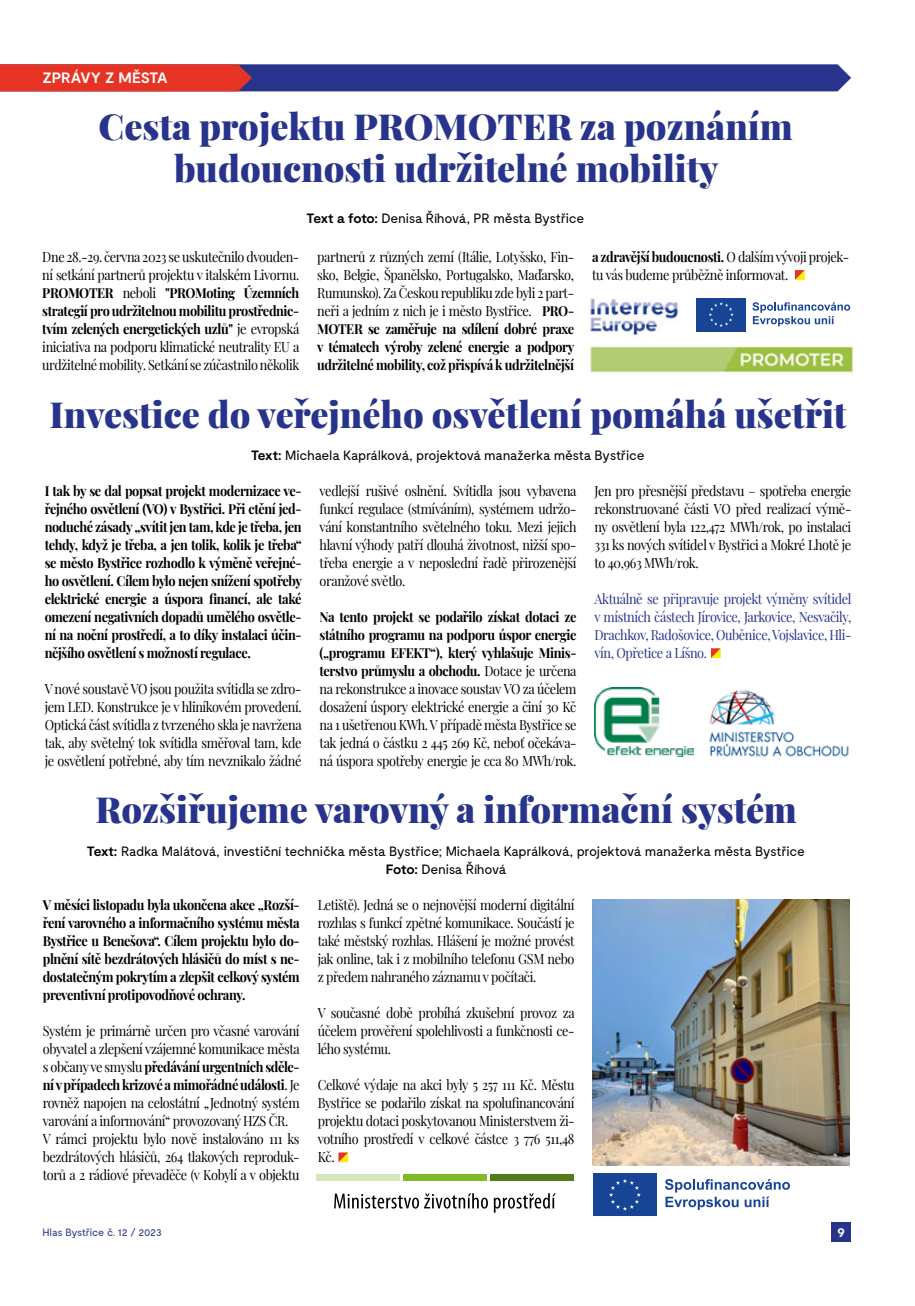
<style>
.page{position:relative;width:915px;height:1306px;background:#fff}
.page>*{position:absolute;margin:0;border:0;box-sizing:border-box;transform-origin:0 0}
.t1{font:900 36px/42px "Playfair Display";color:#28348b;text-align:center}
.t2{font:700 15px "Moderat";letter-spacing:-.015em;color:#fff}
.t3{font:13.8px/18px "Playfair Display";letter-spacing:-.03em;color:#000;text-align:justify;scale:.92 1}
.t4{font:700 13.8px/18px "Playfair Display";letter-spacing:-.03em;color:#000;text-align:justify;scale:.92 1}
.t5{font:13.8px/18px "Playfair Display";letter-spacing:-.03em;color:#28348b;text-align:justify;scale:.92 1}
.t6{font:13.5px/18px "Moderat";letter-spacing:-.03em;color:#000;text-align:center}
.t7{font:700 13.5px "Moderat";color:#fff}
.t8{font:10.5px "Moderat";letter-spacing:-.035em;color:#28348b}
.s1{font-weight:700}
</style>
<div class="page">
<div style="left:831px;top:1222px;width:19px;height:20px;background:#28348b"></div>
<svg style="left:0;top:64px;width:850px;height:27px;background:#61366e"></svg>
<svg style="left:794px;top:270px;width:10px;height:10px"></svg>
<svg style="left:710px;top:648px;width:10px;height:10px"></svg>
<img style="left:594px;top:687px;width:99px;height:69px">
<img style="left:709px;top:689px;width:140px;height:68px">
<svg style="left:338px;top:1152px;width:10px;height:10px"></svg>
<svg style="left:593px;top:1173px;width:64px;height:43px"></svg>
<div style="left:593px;top:1173px;width:63px;height:42px;background:#174494"></div>
<svg style="left:609px;top:1179px;width:31px;height:31px"></svg>
<svg style="left:665px;top:1179px;width:124px;height:30px"></svg>
<div style="left:489px;top:1174px;width:84px;height:6px;background:#547c1a"></div>
<div style="left:316px;top:1174px;width:84px;height:6px;background:#d8e7bb"></div>
<div style="left:403px;top:1174px;width:83px;height:6px;background:#80ba27"></div>
<svg style="left:334px;top:1193px;width:221px;height:19px"></svg>
<img style="left:592px;top:899px;width:256px;height:266px">
<img style="left:590px;top:298px;width:264px;height:75px">
<div style="left:686px;top:287px;width:176px;height:54px;background:#fff"></div>
<svg style="left:696px;top:298px;width:50px;height:34px"></svg>
<div style="left:696px;top:298px;width:49px;height:33px;background:#174494"></div>
<svg style="left:709px;top:302px;width:24px;height:25px"></svg>
<svg style="left:752px;top:302px;width:97px;height:24px"></svg>
<p class="t2" style="left:42px;top:69px;width:127px">ZPRÁVY Z MĚSTA</p>
<h1 class="t1" style="left:98px;top:103px;width:695px">Cesta projektu PROMOTER za poznáním budoucnosti udržitelné mobility</h1>
<p class="t6" style="left:306px;top:210px;width:279px"><span class="s1">Text a foto:</span> Denisa Říhová, PR města Bystřice</p>
<p class="t3" style="left:42px;top:246px;width:281px">Dne 28.-29. června 2023 se uskutečnilo dvouden&shy;ní setkání partnerů projektu v italském Livornu.<br><span class="s1">PROMOTER</span> neboli <span class="s1">"PROMoting Územních strategií pro udržitelnou mobilitu prostřednic&shy;tvím zelených energetických uzlů"</span> je evropská iniciativa na podporu klimatické neutrality EU a urdžitelné mobility. Setkání se zúčastnilo několik</p>
<p class="t3" style="left:317px;top:246px;width:281px">partnerů z různých zemí (Itálie, Lotyšsko, Fin&shy;sko, Belgie, Španělsko, Portugalsko, Maďarsko, Rumunsko). Za Českou republiku zde byli 2 part&shy;neři a jedním z nich je i město Bystřice. <span class="s1">PRO-MOTER se zaměřuje na sdílení dobré praxe v tématech výroby zelené energie a podpory udržitelné mobility, což přispívá k udržitelnější</span></p>
<p class="t3" style="left:592px;top:246px;width:280px"><span class="s1">a zdravější budoucnosti.</span> O dalším vývoji projek&shy;tu vás budeme průběžně informovat.</p>
<h1 class="t1" style="left:49px;top:390px;width:798px">Investice do veřejného osvětlení pomáhá ušetřit</h1>
<p class="t6" style="left:251px;top:446px;width:395px"><span class="s1">Text:</span> Michaela Kaprálková, projektová manažerka města Bystřice</p>
<p class="t4" style="left:45px;top:480px;width:281px">I tak by se dal popsat projekt modernizace ve&shy;řejného osvětlení (VO) v Bystřici. Při ctění jed&shy;noduché zásady „svítit jen tam, kde je třeba, jen tehdy, když je třeba, a jen tolik, kolik je třeba“ se město Bystřice rozhodlo k výměně veřejné&shy;ho osvětlení. Cílem bylo nejen snížení spotřeby elektrické energie a úspora financí, ale také omezení negativních dopadů umělého osvětle&shy;ní na noční prostředí, a to díky instalaci účin&shy;nějšího osvětlení s možností regulace.</p>
<p class="t3" style="left:45px;top:678px;width:281px">V nové soustavě VO jsou použita svítidla se zdro&shy;jem LED. Konstrukce je v hliníkovém provedení.<br>Optická část svítidla z tvrzeného skla je navržena tak, aby světelný tok svítidla směřoval tam, kde je osvětlení potřebné, aby tím nevznikalo žádné</p>
<p class="t3" style="left:319px;top:480px;width:281px">vedlejší rušivé oslnění. Svítidla jsou vybavena funkcí regulace (stmíváním), systémem udržo&shy;vání konstantního světelného toku. Mezi jejich hlavní výhody patří dlouhá životnost, nižší spo&shy;třeba energie a v neposlední řadě přirozenější oranžové světlo.</p>
<p class="t3" style="left:319px;top:606px;width:281px"><span class="s1">Na tento projekt se podařilo získat dotaci ze státního programu na podporu úspor energie („programu EFEKT“), který vyhlašuje Minis&shy;terstvo průmyslu a obchodu.</span> Dotace je určena na rekonstrukce a inovace soustav VO za účelem dosažení úspory elektrické energie a činí 30 Kč na 1 ušetřenou KWh. V případě města Bystřice se tak jedná o částku 2 445 269 Kč, neboť očekáva&shy;ná úspora spotřeby energie je cca 80 MWh/rok.</p>
<p class="t3" style="left:594px;top:480px;width:280px">Jen pro přesnější představu – spotřeba energie rekonstruované části VO před realizací výmě&shy;ny osvětlení byla 122,472 MWh/rok, po instalaci 331 ks nových svítidel v Bystřici a Mokré Lhotě je to 40,963 MWh/rok.</p>
<p class="t5" style="left:594px;top:588px;width:280px">Aktuálně se připravuje projekt výměny svítidel v místních částech Jírovice, Jarkovice, Nesvačily, Drachkov, Radošovice, Ouběnice, Vojslavice, Hli&shy;vín, Opřetice a Líšno.</p>
<h1 class="t1" style="left:95px;top:785px;width:702px">Rozšiřujeme varovný a informační systém</h1>
<p class="t6" style="left:87px;top:842px;width:719px"><span class="s1">Text:</span> Radka Malátová, investiční technička města Bystřice; Michaela Kaprálková, projektová manažerka města Bystřice<br><span class="s1">Foto:</span> Denisa Říhová</p>
<p class="t4" style="left:43px;top:894px;width:281px">V měsíci listopadu byla ukončena akce „Rozší&shy;ření varovného a informačního systému města Bystřice u Benešova“. Cílem projektu bylo do&shy;plnění sítě bezdrátových hlásičů do míst s ne&shy;dostatečným pokrytím a zlepšit celkový systém preventivní protipovodňové ochrany.</p>
<p class="t3" style="left:43px;top:1020px;width:281px;text-align:left">Systém je primárně určen pro včasné varování obyvatel a zlepšení vzájemné komunikace města s občany ve smyslu <span class="s1">předávání urgentních sděle&shy;ní v případech krizové a mimořádné události</span>. Je rovněž napojen na celostátní „Jednotný systém varování a informování“ provozovaný HZS ČR.<br>V rámci projektu bylo nově instalováno 111 ks bezdrátových hlásičů, 264 tlakových reproduk&shy;torů a 2 rádiové převaděče (v Kobylí a v objektu</p>
<p class="t3" style="left:317px;top:894px;width:281px">Letiště). Jedná se o nejnovější moderní digitální rozhlas s funkcí zpětné komunikace. Součástí je také městský rozhlas. Hlášení je možné provést jak online, tak i z mobilního telefonu GSM nebo z předem nahraného záznamu v počítači.</p>
<p class="t3" style="left:317px;top:1002px;width:281px">V současné době probíhá zkušební provoz za účelem prověření spolehlivosti a funkčnosti ce&shy;lého systému.</p>
<p class="t3" style="left:317px;top:1074px;width:280px">Celkové výdaje na akci byly 5 257 111 Kč. Městu Bystřice se podařilo získat na spolufinancování projektu dotaci poskytovanou Ministerstvem ži&shy;votního prostředí v celkové částce 3 776 511,48<br>Kč.</p>
<p class="t8" style="left:43px;top:1226px;width:121px">Hlas Bystřice č. 12 / 2023</p>
<p class="t7" style="left:837px;top:1224px;width:9px">9</p>
</div>
